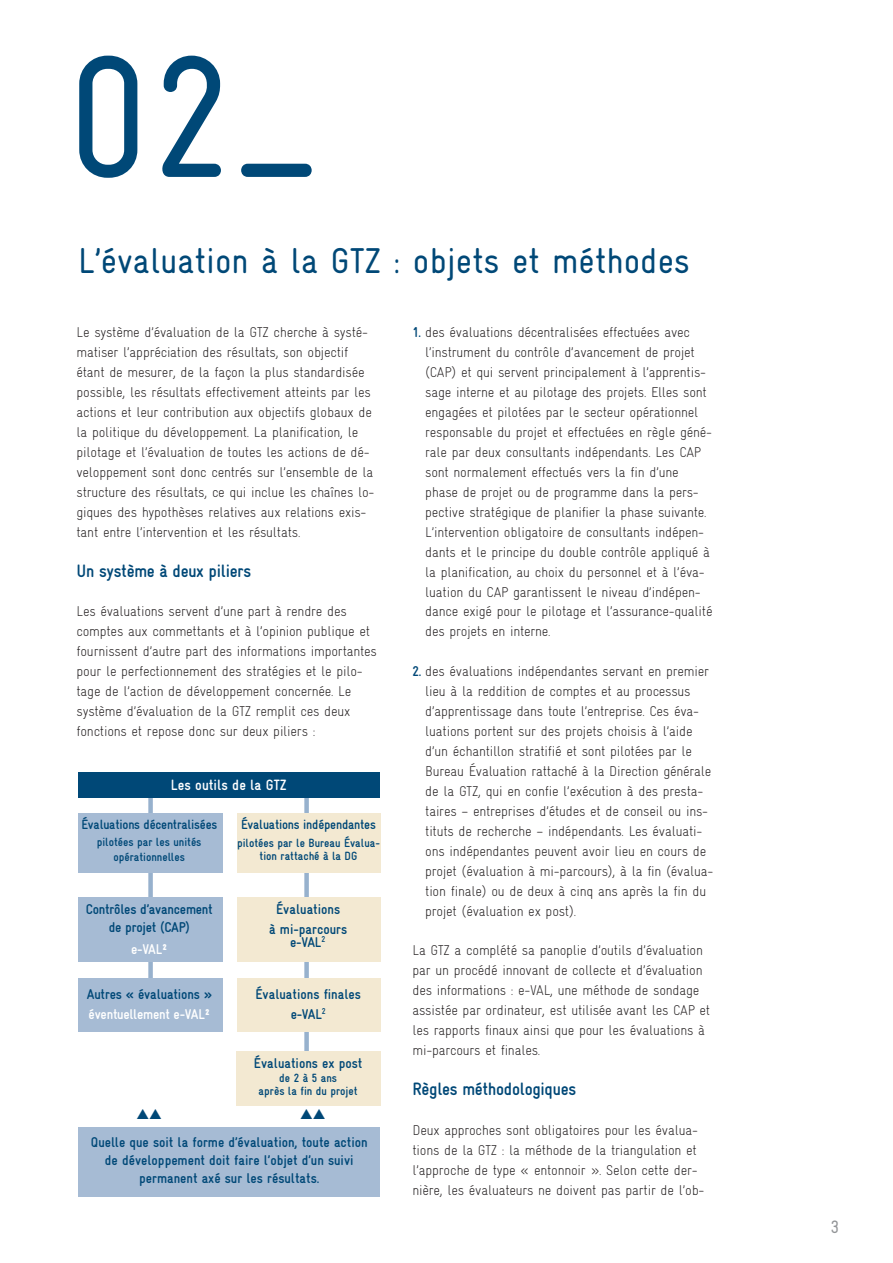
<style>
.page{position:relative;width:893px;height:1263px;background:#fff}
.page>*{position:absolute;margin:0;border:0;box-sizing:border-box;transform-origin:0 0}
.t1{font:condensed 174px "Gravur";color:#004877}
.t2{font:condensed 36px "Gravur";color:#004877}
.t3{font:700 condensed 18px "Gravur";letter-spacing:-.015em;color:#004877}
.t4{font:condensed 18px "Gravur";color:#939598}
.t5{font:700 condensed 15px "Gravur";color:#fff}
.t6{font:300 condensed 14.25px/20px "Gravur";letter-spacing:-.015em;color:#231f20}
.t7{font:700 condensed 14.25px/18px "Gravur";color:#004877;text-align:center}
.t8{font:700 condensed 14.25px "Gravur";letter-spacing:-.015em;color:#fff}
.t9{font:700 condensed 13.5px "Gravur";letter-spacing:-.015em;color:#004877}
.t10{font:700 condensed 12px/13.5px "Gravur";color:#004877;text-align:center}
.s1{color:#fff}
.s2{font-weight:700;color:#004877}
</style>
<div class="page">
<div style="left:148px;top:791px;width:5px;height:200px;background:#97b1cd"></div>
<div style="left:304px;top:791px;width:5px;height:276px;background:#97b1cd"></div>
<div style="left:78px;top:813px;width:158px;height:60px;background:#a6bbd4"></div>
<div style="left:236px;top:813px;width:144px;height:60px;background:#f3e9d2"></div>
<div style="left:78px;top:772px;width:302px;height:26px;background:#004877"></div>
<div style="left:78px;top:897px;width:146px;height:65px;background:#a6bbd4"></div>
<div style="left:78px;top:1127px;width:302px;height:70px;background:#a6bbd4"></div>
<div style="left:236px;top:897px;width:144px;height:65px;background:#f3e9d2"></div>
<div style="left:236px;top:979px;width:144px;height:53px;background:#f3e9d2"></div>
<div style="left:78px;top:979px;width:146px;height:53px;background:#a6bbd4"></div>
<div style="left:236px;top:1051px;width:144px;height:54px;background:#f3e9d2"></div>
<div style="left:223px;top:804px;width:13px;height:242px;background:#fff"></div>
<h1 class="t1" style="left:67px;top:51px;width:507px">02_<span class="s1">06_</span></h1>
<h2 class="t2" style="left:78px;top:247px;width:613px">L’évaluation à la GTZ : objets et méthodes</h2>
<p class="t6" style="left:77px;top:324px;width:299px">Le système d’évaluation de la GTZ cherche à systé&shy;matiser l’appréciation des résultats, son objectif étant de mesurer, de la façon la plus standardisée possible, les résultats effectivement atteints par les actions et leur contribution aux objectifs globaux de la politique du développement. La planification, le pilotage et l’évaluation de toutes les actions de dé&shy;veloppement sont donc centrés sur l’ensemble de la structure des résultats, ce qui inclue les chaînes lo&shy;giques des hypothèses relatives aux relations exis&shy;tant entre l’intervention et les résultats.</p>
<p class="t3" style="left:77px;top:564px;width:176px">Un système à deux piliers</p>
<p class="t6" style="left:77px;top:603px;width:302px">Les évaluations servent d’une part à rendre des comptes aux commettants et à l’opinion publique et fournissent d’autre part des informations importantes pour le perfectionnement des stratégies et le pilo&shy;tage de l’action de développement concernée. Le système d’évaluation de la GTZ remplit ces deux fonctions et repose donc sur deux piliers :</p>
<p class="t5" style="left:171px;top:779px;width:117px">Les outils de la GTZ</p>
<p class="t9" style="left:81px;top:820px;width:137px">Évaluations décentralisées</p>
<p class="t9" style="left:241px;top:820px;width:136px">Évaluations indépendantes</p>
<p class="t10" style="left:97px;top:836px;width:106px;line-height:15px">pilotées par les unités opérationnelles</p>
<p class="t10" style="left:237px;top:837px;width:144px">pilotées par le Bureau Évalua&shy;tion rattaché à la DG</p>
<p class="t7" style="left:86px;top:902px;width:128px">Contrôles d’avancement de projet (CAP)</p>
<p class="t7" style="left:269px;top:901px;width:80px;line-height:20px">Évaluations<br>à mi-parcours</p>
<p class="t7" style="left:290px;top:934px;width:37px">e-VAL<sup>2</sup></p>
<p class="t8" style="left:131px;top:944px;width:38px">e-VAL²</p>
<p class="t7" style="left:87px;top:987px;width:127px">Autres « évaluations »</p>
<p class="t7" style="left:255px;top:987px;width:107px">Évaluations finales</p>
<p class="t8" style="left:89px;top:1009px;width:123px">éventuellement e-VAL²</p>
<p class="t7" style="left:291px;top:1007px;width:37px">e-VAL<sup>2</sup></p>
<p class="t7" style="left:254px;top:1056px;width:110px">Évaluations ex post</p>
<p class="t10" style="left:259px;top:1072px;width:100px">de2à5ans<br>après la fin du projet</p>
<p class="t7" style="left:91px;top:1135px;width:278px">Quelle que soit la forme d’évaluation, toute action de développement doit faire l’objet d’un suivi permanent axé sur les résultats.</p>
<p class="t6" style="left:425px;top:324px;width:289px;text-indent:-13px"><span class="s2">1.</span> des évaluations décentralisées effectuées avec l’instrument du contrôle d’avancement de projet (CAP) et qui servent principalement à l’apprentis&shy;sage interne et au pilotage des projets. Elles sont engagées et pilotées par le secteur opérationnel responsable du projet et effectuées en règle géné&shy;rale par deux consultants indépendants. Les CAP sont normalement effectués vers la fin d’une phase de projet ou de programme dans la pers&shy;pective stratégique de planifier la phase suivante.<br>L’intervention obligatoire de consultants indépen&shy;dants et le principe du double contrôle appliqué à la planification, au choix du personnel et à l’éva&shy;luation du CAP garantissent le niveau d’indépen&shy;dance exigé pour le pilotage et l’assurance-qualité des projets en interne.</p>
<p class="t6" style="left:425px;top:663px;width:289px;text-indent:-13px"><span class="s2">2.</span> des évaluations indépendantes servant en premier lieu à la reddition de comptes et au processus d’apprentissage dans toute l’entreprise. Ces éva&shy;luations portent sur des projets choisis à l’aide d’un échantillon stratifié et sont pilotées par le Bureau Évaluation rattaché à la Direction générale de la GTZ, qui en confie l’exécution à des presta&shy;taires – entreprises d’études et de conseil ou ins&shy;tituts de recherche – indépendants. Les évaluati&shy;ons indépendantes peuvent avoir lieu en cours de projet (évaluation à mi-parcours), à la fin (évalua&shy;tion finale) ou de deux à cinq ans après la fin du projet (évaluation ex post).</p>
<p class="t6" style="left:412px;top:942px;width:299px">La GTZ a complété sa panoplie d’outils d’évaluation par un procédé innovant de collecte et d’évaluation des informations : e-VAL, une méthode de sondage assistée par ordinateur, est utilisée avant les CAP et les rapports finaux ainsi que pour les évaluations à mi-parcours et finales.</p>
<p class="t3" style="left:412px;top:1082px;width:165px">Règles méthodologiques</p>
<p class="t6" style="left:412px;top:1122px;width:293px">Deux approches sont obligatoires pour les évalua&shy;tions de la GTZ : la méthode de la triangulation et l’approche de type « entonnoir ». Selon cette der&shy;nière, les évaluateurs ne doivent pas partir de l’ob-</p>
<p class="t4" style="left:830px;top:1220px;width:10px">3</p>
</div>
